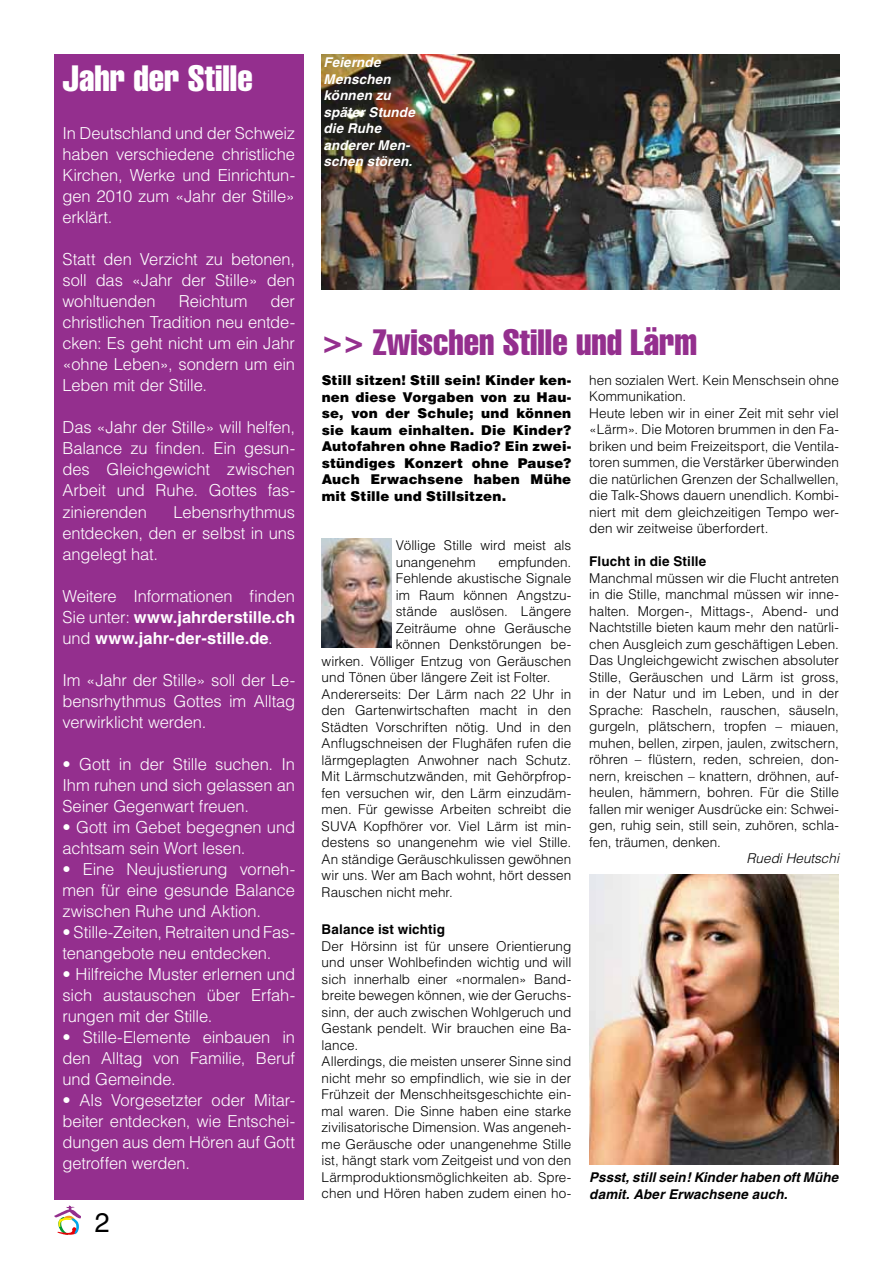
<style>
.page{position:relative;width:893px;height:1263px;background:#fff}
.page>*{position:absolute;margin:0;border:0;box-sizing:border-box;transform-origin:0 0}
.t1{font:extra-condensed 36px "Helvetica";color:#942f8e}
.t2{font:extra-condensed 36px "Helvetica";color:#fff}
.t3{font:27px "Helvetica";color:#000}
.t4{font:300 16.5px/21px "Helvetica";letter-spacing:-.01em;color:#fff;text-align:justify}
.t5{font:700 16.5px/21px "Helvetica";letter-spacing:.005em;color:#fff;text-align:justify}
.t6{font:300 13.5px/16.5px "Helvetica";color:#000}
.t7{font:900 13.5px/16.5px "Helvetica";letter-spacing:.015em;color:#000;text-align:justify}
.t8{font:italic 700 13.5px/16.5px "Helvetica";letter-spacing:.01em;color:#fff}
.t9{font:italic 700 13.5px/16.5px "Helvetica";letter-spacing:.01em;color:#000}
.t10{font:700 13.5px "Helvetica";letter-spacing:.005em;color:#000}
.t11{font:italic 300 13.5px "Helvetica";color:#000}
.s1{font-weight:300}
.s2{font-weight:700}
</style>
<div class="page">
<svg style="left:54px;top:1205px;width:27px;height:30px"></svg>
<div style="left:54px;top:54px;width:250px;height:1145px;background:#942f8e"></div>
<img style="left:322px;top:54px;width:517px;height:235px">
<img style="left:589px;top:874px;width:250px;height:290px">
<img style="left:322px;top:539px;width:70px;height:108px">
<p class="t2" style="left:63px;top:56px;width:192px">Jahr der Stille</p>
<p class="t4" style="left:63px;top:123px;width:234px">In Deutschland und der Schweiz haben verschiedene christliche Kirchen, Werke und Einrichtun&shy;gen 2010 zum «Jahr der Stille» erklärt.</p>
<p class="t4" style="left:63px;top:249px;width:234px">Statt den Verzicht zu betonen, soll das «Jahr der Stille» den wohltuenden</p>
<p class="t4" style="left:63px;top:291px;width:234px;text-indent:208px">der christlichen Tradition neu entde&shy;cken: Es geht nicht um ein Jahr «ohne Leben», sondern um ein Leben mit der Stille.</p>
<p class="t4" style="left:63px;top:417px;width:234px">Das «Jahr der Stille» will helfen, Balance zu finden. Ein gesun&shy;des Gleichgewicht zwischen Arbeit und Ruhe. Gottes fas&shy;zinierenden</p>
<p class="t4" style="left:179px;top:291px;width:70px">Reichtum</p>
<p class="t4" style="left:63px;top:501px;width:234px;text-indent:111px">Lebensrhythmus entdecken, den er selbst in uns angelegt hat.</p>
<p class="t5" style="left:63px;top:585px;width:234px"><span class="s1">Weitere Informationen finden Sie unter:</span> www.jahrderstille.ch <span class="s1">und</span> www.jahr-der-stille.de<span class="s1">.</span></p>
<p class="t4" style="left:63px;top:669px;width:234px">Im «Jahr der Stille» soll der Le&shy;bensrhythmus Gottes im Alltag verwirklicht werden.</p>
<p class="t4" style="left:63px;top:753px;width:234px">• Gott in der Stille suchen. In Ihm ruhen und sich gelassen an Seiner Gegenwart freuen.</p>
<p class="t4" style="left:63px;top:816px;width:234px">• Gott im Gebet begegnen und achtsam sein Wort lesen.</p>
<p class="t4" style="left:63px;top:858px;width:234px">• Eine Neujustierung vorneh&shy;men für eine gesunde Balance zwischen Ruhe und Aktion.</p>
<p class="t4" style="left:63px;top:921px;width:234px">• Stille-Zeiten, Retraiten und Fas&shy;tenangebote neu entdecken.</p>
<p class="t4" style="left:63px;top:963px;width:234px">• Hilfreiche Muster erlernen und sich austauschen über Erfah&shy;rungen mit der Stille.</p>
<p class="t4" style="left:63px;top:1026px;width:234px">• Stille-Elemente einbauen in den Alltag von Familie, Beruf und Gemeinde.</p>
<p class="t4" style="left:63px;top:1089px;width:234px">• Als Vorgesetzter oder Mitar&shy;beiter entdecken, wie Entschei&shy;dungen aus dem Hören auf Gott getroffen werden.</p>
<p class="t3" style="left:95px;top:1207px;width:17px">2</p>
<p class="t8" style="left:323px;top:54px;width:93px">Feiernde<br>Menschen können zu später Stunde die Ruhe anderer Men&shy;schen stören.</p>
<p class="t1" style="left:322px;top:319px;width:377px">&gt;&gt; Zwischen Stille und Lärm</p>
<p class="t7" style="left:322px;top:372px;width:251px">Still sitzen! Still sein! Kinder ken&shy;nen diese Vorgaben von zu Hau&shy;se, von der Schule; und können sie kaum einhalten. Die Kinder?<br>Autofahren ohne Radio? Ein zwei&shy;stündiges Konzert ohne Pause?<br>Auch Erwachsene haben Mühe mit Stille und Stillsitzen.</p>
<p class="t6" style="left:396px;top:537px;width:177px">Völlige Stille wird meist als unangenehm</p>
<p class="t6" style="left:498px;top:553px;width:74px">empfunden.</p>
<p class="t6" style="left:396px;top:570px;width:177px">Fehlende akustische Signale</p>
<p class="t6" style="left:396px;top:586px;width:177px">im Raum können Angstzu-</p>
<p class="t6" style="left:396px;top:603px;width:177px">stände auslösen. Längere</p>
<p class="t6" style="left:396px;top:619px;width:177px">Zeiträume ohne Geräusche</p>
<p class="t6" style="left:396px;top:636px;width:177px">können Denkstörungen be-</p>
<p class="t6" style="left:322px;top:652px;width:251px">wirken. Völliger Entzug von Geräuschen</p>
<p class="t6" style="left:322px;top:669px;width:230px">und Tönen über längere Zeit ist Folter.</p>
<p class="t6" style="left:322px;top:685px;width:251px">Andererseits: Der Lärm nach 22 Uhr in</p>
<p class="t6" style="left:322px;top:702px;width:251px">den Gartenwirtschaften macht in den</p>
<p class="t6" style="left:322px;top:718px;width:251px">Städten Vorschriften nötig. Und in den</p>
<p class="t6" style="left:322px;top:735px;width:251px">Anflugschneisen der Flughäfen rufen die</p>
<p class="t6" style="left:322px;top:751px;width:251px">lärmgeplagten Anwohner nach Schutz.</p>
<p class="t6" style="left:322px;top:768px;width:251px">Mit Lärmschutzwänden, mit Gehörpfrop-</p>
<p class="t6" style="left:322px;top:784px;width:251px">fen versuchen wir, den Lärm einzudäm-</p>
<p class="t6" style="left:322px;top:801px;width:251px">men. Für gewisse Arbeiten schreibt die</p>
<p class="t6" style="left:322px;top:817px;width:251px">SUVA Kopfhörer vor. Viel Lärm ist min-</p>
<p class="t6" style="left:322px;top:834px;width:251px">destens so unangenehm wie viel Stille.</p>
<p class="t6" style="left:322px;top:850px;width:251px">An ständige Geräuschkulissen gewöhnen</p>
<p class="t6" style="left:322px;top:867px;width:251px">wir uns. Wer am Bach wohnt, hört dessen</p>
<p class="t6" style="left:322px;top:883px;width:133px">Rauschen nicht mehr.</p>
<p class="t6" style="left:322px;top:921px;width:251px"><span class="s2">Balance ist wichtig<br></span>Der Hörsinn ist für unsere Orientierung und unser Wohlbefinden wichtig und will sich innerhalb einer «normalen» Band&shy;breite bewegen können, wie der Geruchs&shy;sinn, der auch zwischen Wohlgeruch und Gestank pendelt. Wir brauchen eine Ba&shy;lance.<br>Allerdings, die meisten unserer Sinne sind nicht mehr so empfindlich, wie sie in der Frühzeit der Menschheitsgeschichte ein&shy;mal waren. Die Sinne haben eine starke zivilisatorische Dimension. Was angeneh&shy;me Geräusche oder unangenehme Stille ist, hängt stark vom Zeitgeist und von den Lärmproduktionsmöglichkeiten ab. Spre&shy;chen und Hören haben zudem einen ho-</p>
<p class="t6" style="left:589px;top:371px;width:251px">hen sozialen Wert. Kein Menschsein ohne Kommunikation.<br>Heute leben wir in einer Zeit mit sehr viel «Lärm». Die Motoren brummen in den Fa&shy;briken und beim Freizeitsport, die Ventila&shy;toren summen, die Verstärker überwinden die natürlichen Grenzen der Schallwellen, die Talk-Shows dauern unendlich. Kombi&shy;niert mit dem gleichzeitigen Tempo wer&shy;den wir zeitweise überfordert.</p>
<p class="t10" style="left:589px;top:553px;width:118px">Flucht in die Stille</p>
<p class="t6" style="left:589px;top:569px;width:251px">Manchmal müssen wir die Flucht antreten</p>
<p class="t6" style="left:589px;top:586px;width:251px">in die Stille, manchmal müssen wir inne-</p>
<p class="t6" style="left:589px;top:602px;width:251px">halten. Morgen-, Mittags-, Abend- und</p>
<p class="t6" style="left:589px;top:619px;width:251px">Nachtstille bieten kaum mehr den natürli-</p>
<p class="t6" style="left:589px;top:635px;width:251px">chen Ausgleich zum geschäftigen Leben.</p>
<p class="t6" style="left:589px;top:652px;width:251px">Das Ungleichgewicht zwischen absoluter</p>
<p class="t6" style="left:589px;top:668px;width:251px">Stille, Geräuschen und Lärm ist gross,</p>
<p class="t6" style="left:589px;top:685px;width:251px">in der Natur und im Leben, und in der</p>
<p class="t6" style="left:589px;top:701px;width:251px">Sprache: Rascheln, rauschen, säuseln,</p>
<p class="t6" style="left:589px;top:718px;width:251px">gurgeln, plätschern, tropfen – miauen,</p>
<p class="t6" style="left:589px;top:734px;width:251px">muhen, bellen, zirpen, jaulen, zwitschern,</p>
<p class="t6" style="left:589px;top:751px;width:251px">röhren – flüstern, reden, schreien, don-</p>
<p class="t6" style="left:589px;top:767px;width:251px">nern, kreischen – knattern, dröhnen, auf-</p>
<p class="t6" style="left:589px;top:784px;width:251px">heulen, hämmern, bohren. Für die Stille</p>
<p class="t6" style="left:589px;top:800px;width:251px">fallen mir weniger Ausdrücke ein: Schwei-</p>
<p class="t6" style="left:589px;top:817px;width:251px">gen, ruhig sein, still sein, zuhören, schla-</p>
<p class="t6" style="left:589px;top:833px;width:133px">fen, träumen, denken.</p>
<p class="t11" style="left:746px;top:850px;width:94px">Ruedi Heutschi</p>
<p class="t9" style="left:589px;top:1169px;width:251px">Pssst, still sein! Kinder haben oft Mühe damit. Aber Erwachsene auch.</p>
</div>
